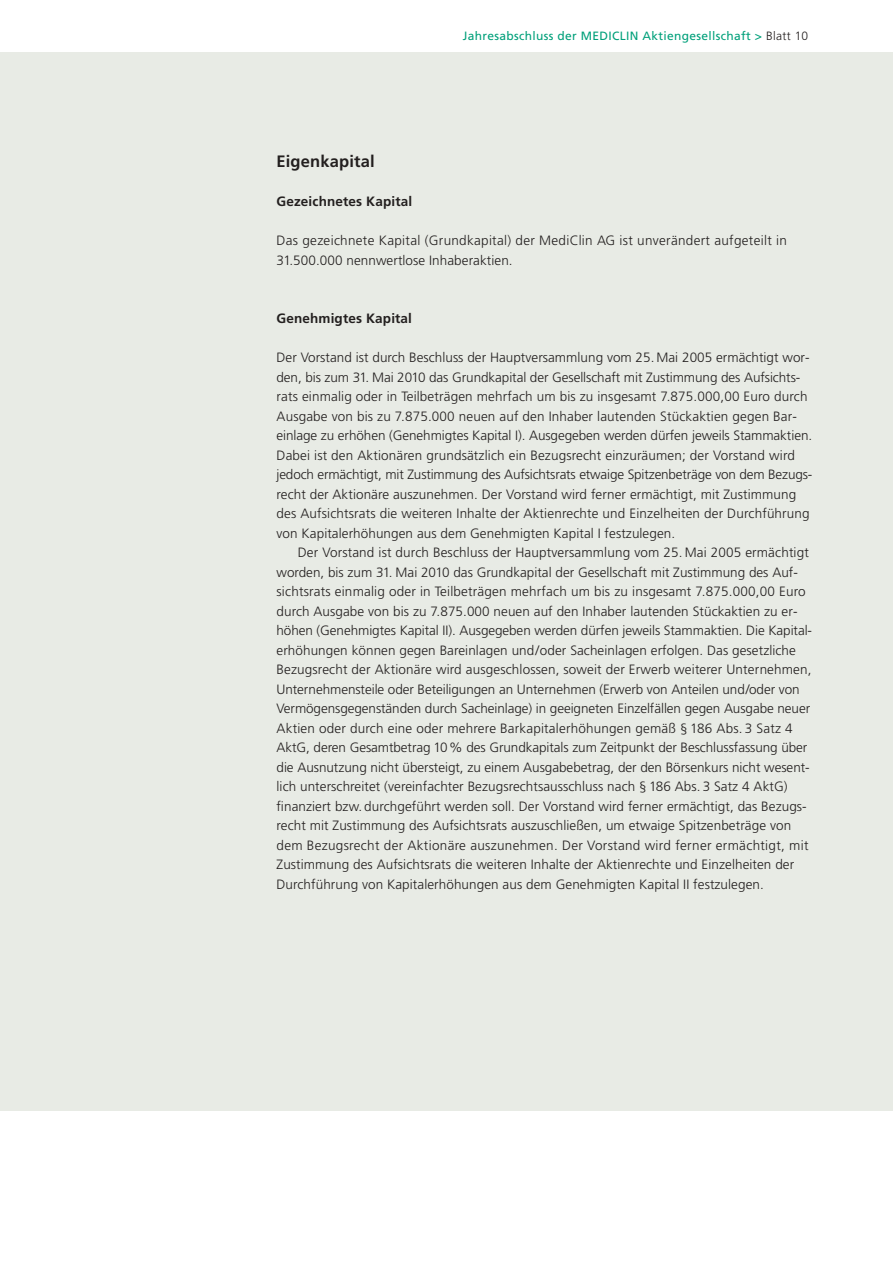
<style>
.page{position:relative;width:893px;height:1263px;background:#fff}
.page>*{position:absolute;margin:0;border:0;box-sizing:border-box;transform-origin:0 0}
.t1{font:700 16.5px "Frutiger";letter-spacing:.01em;color:#231f1f}
.t2{font:300 13.5px/19.5px "Frutiger";letter-spacing:.005em;color:#231f1f}
.t3{font:700 13.5px "Frutiger";letter-spacing:.01em;color:#231f1f}
.t4{font:12px "Frutiger";letter-spacing:.03em;color:#00a07a}
.s1{font-weight:300;color:#231f1f}
</style>
<div class="page">
<div style="left:0;top:53px;width:892px;height:1058px;background:#e8ebe5"></div>
<p class="t4" style="left:462px;top:31px;width:347px">Jahresabschluss der MEDICLIN Aktiengesellschaft &gt; <span class="s1">Blatt 10</span></p>
<p class="t1" style="left:276px;top:155px;width:100px">Eigenkapital</p>
<p class="t3" style="left:276px;top:196px;width:137px">Gezeichnetes Kapital</p>
<p class="t2" style="left:276px;top:232px;width:512px">Das gezeichnete Kapital (Grundkapital) der MediClin AG ist unverändert aufgeteilt in<br>31.500.000 nennwertlose Inhaberaktien.</p>
<p class="t3" style="left:276px;top:313px;width:137px">Genehmigtes Kapital</p>
<p class="t2" style="left:276px;top:349px;width:537px">Der Vorstand ist durch Beschluss der Hauptversammlung vom 25. Mai 2005 ermächtigt wor&shy;den, bis zum 31. Mai 2010 das Grundkapital der Gesellschaft mit Zustimmung des Aufsichts&shy;rats einmalig oder in Teilbeträgen mehrfach um bis zu insgesamt 7.875.000,00 Euro durch Ausgabe von bis zu 7.875.000 neuen auf den Inhaber lautenden Stückaktien gegen Bar&shy;einlage zu erhöhen (Genehmigtes Kapital I). Ausgegeben werden dürfen jeweils Stammaktien.<br>Dabei ist den Aktionären grundsätzlich ein Bezugsrecht einzuräumen; der Vorstand wird jedoch ermächtigt, mit Zustimmung des Aufsichtsrats etwaige Spitzenbeträge von dem Bezugs&shy;recht der Aktionäre auszunehmen. Der Vorstand wird ferner ermächtigt, mit Zustimmung des Aufsichtsrats die weiteren Inhalte der Aktienrechte und Einzelheiten der Durchführung von Kapitalerhöhungen aus dem Genehmigten Kapital I festzulegen.</p>
<p class="t2" style="left:276px;top:544px;width:537px;text-indent:21px">Der Vorstand ist durch Beschluss der Hauptversammlung vom 25. Mai 2005 ermächtigt worden, bis zum 31. Mai 2010 das Grundkapital der Gesellschaft mit Zustimmung des Auf&shy;sichtsrats einmalig oder in Teilbeträgen mehrfach um bis zu insgesamt 7.875.000,00 Euro durch Ausgabe von bis zu 7.875.000 neuen auf den Inhaber lautenden Stückaktien zu er&shy;höhen (Genehmigtes Kapital II). Ausgegeben werden dürfen jeweils Stammaktien. Die Kapital&shy;erhöhungen können gegen Bareinlagen und/oder Sacheinlagen erfolgen. Das gesetzliche Bezugsrecht der Aktionäre wird ausgeschlossen, soweit der Erwerb weiterer Unternehmen, Unternehmensteile oder Beteiligungen an Unternehmen (Erwerb von Anteilen und/oder von Vermögensgegenständen durch Sacheinlage) in geeigneten Einzelfällen gegen Ausgabe neuer Aktien oder durch eine oder mehrere Barkapitalerhöhungen gemäß § 186 Abs. 3 Satz 4<br>AktG, deren Gesamtbetrag 10% des Grundkapitals zum Zeitpunkt der Beschlussfassung über die Ausnutzung nicht übersteigt, zu einem Ausgabebetrag, der den Börsenkurs nicht wesent&shy;lich unterschreitet (vereinfachter Bezugsrechtsausschluss nach § 186 Abs. 3 Satz 4 AktG) finanziert bzw. durchgeführt werden soll. Der Vorstand wird ferner ermächtigt, das Bezugs&shy;recht mit Zustimmung des Aufsichtsrats auszuschließen, um etwaige Spitzenbeträge von dem Bezugsrecht der Aktionäre auszunehmen. Der Vorstand wird ferner ermächtigt, mit Zustimmung des Aufsichtsrats die weiteren Inhalte der Aktienrechte und Einzelheiten der Durchführung von Kapitalerhöhungen aus dem Genehmigten Kapital II festzulegen.</p>
</div>
